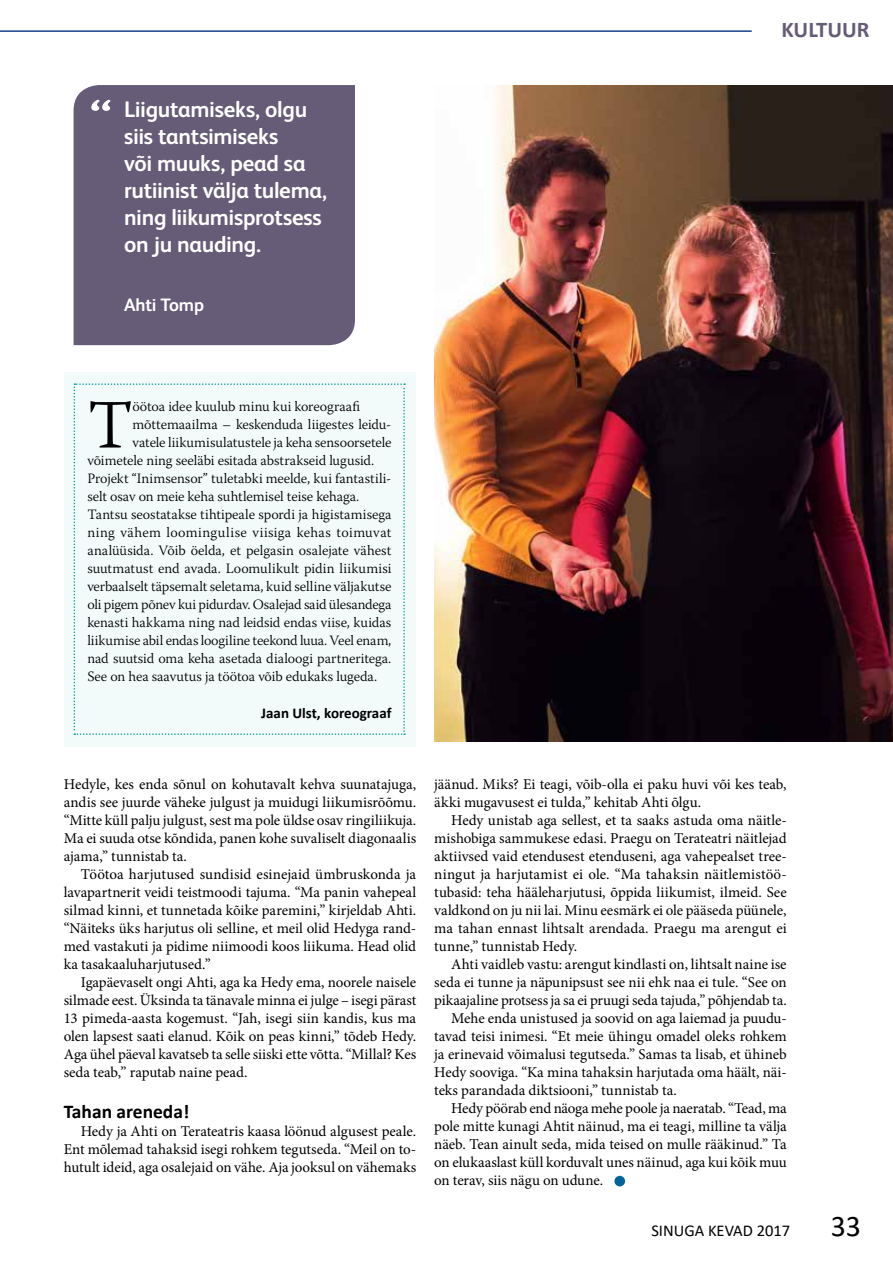
<style>
.page{position:relative;width:893px;height:1263px;background:#fff}
.page>*{position:absolute;margin:0;border:0;box-sizing:border-box;transform-origin:0 0}
.t1{font:300 68.85px "Warnock Pro";color:#000}
.t2{font:30px "Calibri";color:#000}
.t3{font:700 22.5px/27px "FS Albert Pro";letter-spacing:-.015em;color:#fff}
.t4{font:700 22.5px "Calibri";color:#665c77}
.t5{font:700 19.5px "Calibri";color:#000}
.t6{font:700 18px "FS Albert Pro";letter-spacing:-.015em;color:#fff}
.t7{font:16.5px "Calibri";color:#000}
.t8{font:15px/18px "Minion Pro";letter-spacing:-.005em;color:#000;text-align:justify}
.t9{font:700 15px "Calibri";color:#000}
.t10{font:300 14.25px "Warnock Pro";color:#000}
.t11{font:300 14.25px "Warnock Pro";letter-spacing:-.02em;color:#000}
.t12{font:300 14.25px "Warnock Pro";letter-spacing:.03em;color:#000}
</style>
<div class="page">
<hr style="left:0;top:30px;width:752px;height:2px;background:#134291">
<div style="left:614px;top:1176px;width:11px;height:10px;background:#00649a;border-radius:50%"></div>
<img style="left:434px;top:85px;width:459px;height:656px">
<div style="left:74px;top:85px;width:281px;height:260px;background:#665c77"></div>
<svg style="left:91px;top:100px;width:20px;height:11px"></svg>
<div style="left:65px;top:372px;width:351px;height:374px;background:#f3fafa"></div>
<svg style="left:74px;top:383px;width:331px;height:352px"></svg>
<h3 class="t3" style="left:124px;top:95px;width:205px">Liigutamiseks, olgu siis tantsimiseks<br>või muuks, pead sa rutiinist välja tulema, ning liikumisprotsess on ju nauding.</h3>
<p class="t6" style="left:124px;top:292px;width:81px">Ahti Tomp</p>
<h3 class="t4" style="left:782px;top:14px;width:89px">KULTUUR</h3>
<h1 class="t1" style="left:87px;top:383px;width:47px">T</h1>
<p class="t10" style="left:133px;top:398px;width:229px">öötoa idee kuulub minu kui koreograafi</p>
<p class="t10" style="left:133px;top:416px;width:260px">mõttemaailma – keskenduda liigestes leidu-</p>
<p class="t10" style="left:133px;top:434px;width:260px">vatele liikumisulatustele ja keha sensoorsetele</p>
<p class="t10" style="left:87px;top:452px;width:288px">võimetele ning seeläbi esitada abstrakseid lugusid.</p>
<p class="t10" style="left:87px;top:470px;width:306px">Projekt “Inimsensor” tuletabki meelde, kui fantastili-</p>
<p class="t10" style="left:87px;top:488px;width:273px">selt osav on meie keha suhtlemisel teise kehaga.</p>
<p class="t10" style="left:87px;top:506px;width:306px">Tantsu seostatakse tihtipeale spordi ja higistamisega</p>
<p class="t12" style="left:87px;top:524px;width:306px">ning vähem loomingulise viisiga kehas toimuvat</p>
<p class="t10" style="left:87px;top:542px;width:306px">analüüsida. Võib öelda, et pelgasin osalejate vähest</p>
<p class="t10" style="left:87px;top:560px;width:306px">suutmatust end avada. Loomulikult pidin liikumisi</p>
<p class="t10" style="left:87px;top:578px;width:306px">verbaalselt täpsemalt seletama, kuid selline väljakutse</p>
<p class="t11" style="left:87px;top:596px;width:305px">oli pigem põnev kui pidurdav. Osalejad said ülesandega</p>
<p class="t10" style="left:87px;top:614px;width:306px">kenasti hakkama ning nad leidsid endas viise, kuidas</p>
<p class="t10" style="left:87px;top:632px;width:306px">liikumise abil endas loogiline teekond luua. Veel enam,</p>
<p class="t10" style="left:87px;top:650px;width:306px">nad suutsid oma keha asetada dialoogi partneritega.</p>
<p class="t10" style="left:87px;top:668px;width:291px">See on hea saavutus ja töötoa võib edukaks lugeda.</p>
<p class="t9" style="left:261px;top:702px;width:132px">Jaan Ulst, koreograaf</p>
<p class="t8" style="left:64px;top:775px;width:354px">Hedyle, kes enda sõnul on kohutavalt kehva suunatajuga, andis see juurde väheke julgust ja muidugi liikumisrõõmu. “Mitte küll palju julgust, sest ma pole üldse osav ringiliikuja.<br>Ma ei suuda otse kõndida, panen kohe suvaliselt diagonaalis ajama,” tunnistab ta.</p>
<p class="t8" style="left:64px;top:865px;width:354px;text-indent:17px">Töötoa harjutused sundisid esinejaid ümbruskonda ja lavapartnerit veidi teistmoodi tajuma. “Ma panin vahepeal silmad kinni, et tunnetada kõike paremini,” kirjeldab Ahti. “Näiteks üks harjutus oli selline, et meil olid Hedyga rand&shy;med vastakuti ja pidime niimoodi koos liikuma. Head olid ka tasakaaluharjutused.”</p>
<p class="t8" style="left:64px;top:973px;width:354px;text-indent:17px">Igapäevaselt ongi Ahti, aga ka Hedy ema, noorele naisele silmade eest. Üksinda ta tänavale minna ei julge – isegi pärast 13 pimeda-aasta kogemust. “Jah, isegi siin kandis, kus ma olen lapsest saati elanud. Kõik on peas kinni,” tõdeb Hedy.<br>Aga ühel päeval kavatseb ta selle siiski ette võtta. “Millal? Kes seda teab,” raputab naine pead.</p>
<h3 class="t5" style="left:64px;top:1097px;width:127px">Tahan areneda!</h3>
<p class="t8" style="left:64px;top:1122px;width:354px;text-indent:17px">Hedy ja Ahti on Terateatris kaasa löönud algusest peale.<br>Ent mõlemad tahaksid isegi rohkem tegutseda. “Meil on to&shy;hutult ideid, aga osalejaid on vähe. Aja jooksul on vähemaks</p>
<p class="t8" style="left:434px;top:775px;width:354px">jäänud. Miks? Ei teagi, võib-olla ei paku huvi või kes teab, äkki mugavusest ei tulda,” kehitab Ahti õlgu.</p>
<p class="t8" style="left:434px;top:811px;width:354px;text-indent:17px">Hedy unistab aga sellest, et ta saaks astuda oma näitle&shy;mishobiga sammukese edasi. Praegu on Terateatri näitlejad aktiivsed vaid etendusest etenduseni, aga vahepealset tree&shy;ningut ja harjutamist ei ole. “Ma tahaksin näitlemistöö&shy;tubasid: teha hääleharjutusi, õppida liikumist, ilmeid. See valdkond on ju nii lai. Minu eesmärk ei ole pääseda püünele, ma tahan ennast lihtsalt arendada. Praegu ma arengut ei tunne,” tunnistab Hedy.</p>
<p class="t8" style="left:451px;top:955px;width:337px">Ahti vaidleb vastu: arengut kindlasti on, lihtsalt naine ise</p>
<p class="t8" style="left:434px;top:973px;width:354px">seda ei tunne ja näpunipsust see nii ehk naa ei tule. “See on</p>
<p class="t8" style="left:434px;top:991px;width:354px">pikaajaline protsess ja sa ei pruugi seda tajuda,” põhjendab ta.</p>
<p class="t8" style="left:451px;top:1009px;width:337px">Mehe enda unistused ja soovid on aga laiemad ja puudu-</p>
<p class="t8" style="left:434px;top:1027px;width:354px">tavad teisi inimesi. “Et meie ühingu omadel oleks rohkem</p>
<p class="t8" style="left:434px;top:1045px;width:354px">ja erinevaid võimalusi tegutseda.” Samas ta lisab, et ühineb</p>
<p class="t8" style="left:434px;top:1063px;width:354px">Hedy sooviga. “Ka mina tahaksin harjutada oma häält, näi-</p>
<p class="t8" style="left:434px;top:1081px;width:244px">teks parandada diktsiooni,” tunnistab ta.</p>
<p class="t8" style="left:451px;top:1099px;width:337px">Hedy pöörab end näoga mehe poole ja naeratab. “Tead, ma</p>
<p class="t8" style="left:434px;top:1117px;width:354px">pole mitte kunagi Ahtit näinud, ma ei teagi, milline ta välja</p>
<p class="t8" style="left:434px;top:1135px;width:354px">näeb. Tean ainult seda, mida teised on mulle rääkinud.” Ta</p>
<p class="t8" style="left:434px;top:1153px;width:354px">on elukaaslast küll korduvalt unes näinud, aga kui kõik muu</p>
<p class="t8" style="left:434px;top:1171px;width:170px">on terav, siis nägu on udune.</p>
<p class="t7" style="left:651px;top:1219px;width:140px">SINUGA KEVAD 2017</p>
<h2 class="t2" style="left:831px;top:1205px;width:32px">33</h2>
</div>
